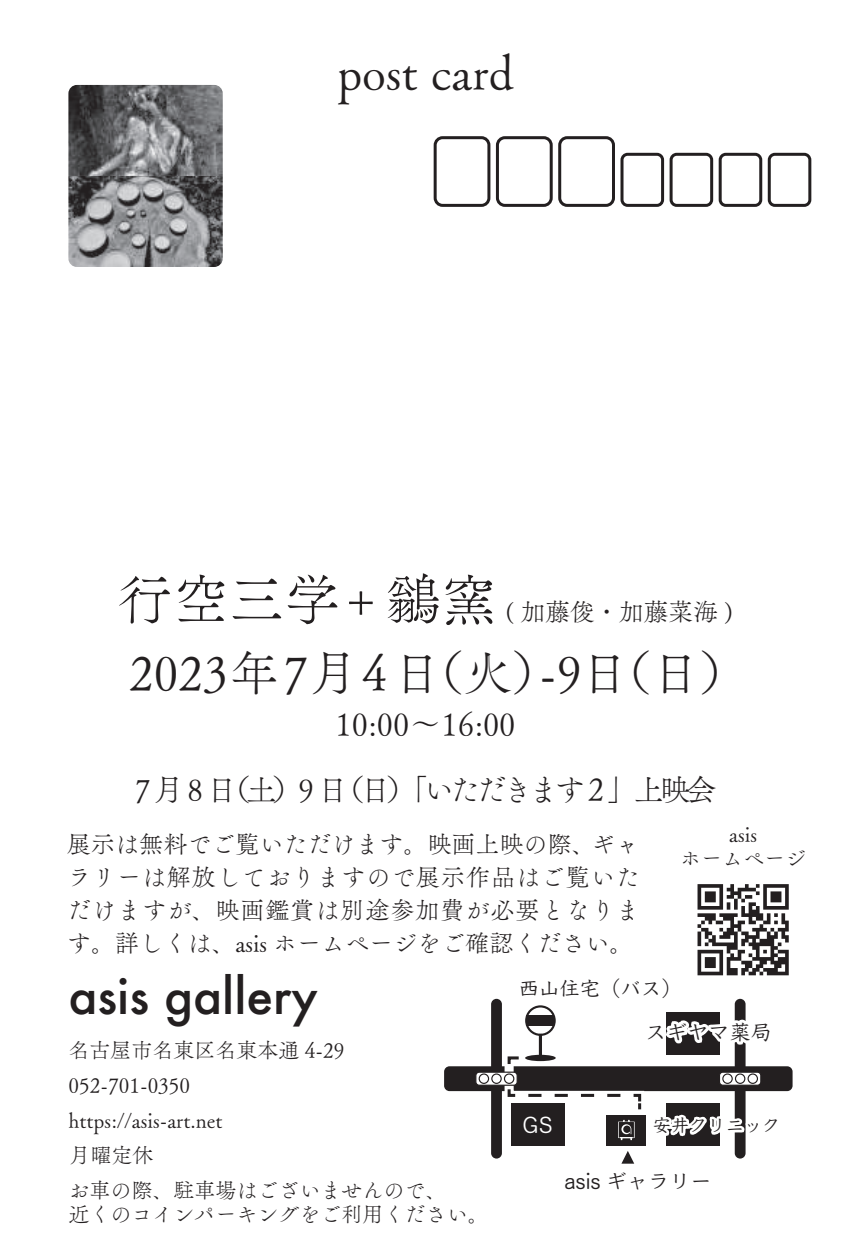
<style>
.page{position:relative;width:851px;height:1259px;background:#fff}
.page>*{position:absolute;margin:0;border:0;box-sizing:border-box;transform-origin:0 0}
.t1{font:55.8px "Tsuku A Old Min Pr 6 N L";color:#231f20}
.t2{font:48.6px "Tsuku A Old Min Pr 6 N L";letter-spacing:.05em;color:#231f20}
.t3{font:500 48.6px "Futura";color:#231f20}
.t4{font:48.6px "Tsuku A Old Min Pr 6 N L";color:#231f20}
.t5{font:32.1px "Tsuku A Old Min Pr 6 N L";color:#231f20}
.t6{font:30.6px "Tsuku A Old Min Pr 6 N L";letter-spacing:-.14em;color:#231f20}
.t7{font:24.6px "Tsuku A Old Min Pr 6 N L";color:#231f20}
.t8{font:24px/33px "Tsuku A Old Min Pr 6 N L";letter-spacing:.04em;color:#231f20;text-align:justify}
.t9{font:21px/24px "Tsuku A Old Min Pr 6 N L";color:#231f20}
.t10{font:500 21px "Yu Kyo Yoko";color:#231f20}
.t11{font:500 21px "Yu Kyo Yoko";color:#fff}
.t12{font:500 20.4px "Yu Kyo Yoko";color:#231f20}
.t13{font:500 18.3px "Yu Kyo Yoko";color:#231f20}
</style>
<div class="page">
<div style="left:444px;top:1066px;width:348px;height:25px;background:#231f20;border-radius:5px"></div>
<div style="left:491px;top:999px;width:11px;height:159px;background:#231f20;border-radius:5px"></div>
<div style="left:734px;top:999px;width:11px;height:159px;background:#231f20;border-radius:5px"></div>
<div style="left:511px;top:1102px;width:54px;height:43px;background:#231f20"></div>
<div style="left:666px;top:1102px;width:54px;height:43px;background:#231f20"></div>
<div style="left:606px;top:1115px;width:40px;height:30px;background:#231f20"></div>
<svg style="left:621px;top:1151px;width:13px;height:12px"></svg>
<svg style="left:476px;top:1072px;width:41px;height:13px"></svg>
<div style="left:475px;top:1071px;width:42px;height:14px;border:1px solid #231f20;border-radius:3px"></div>
<svg style="left:479px;top:1074px;width:9px;height:9px"></svg>
<div style="left:478px;top:1073px;width:11px;height:11px;border:1px solid #231f20;border-radius:50%"></div>
<div style="left:492px;top:1074px;width:9px;height:9px;background:#fff;border-radius:50%"></div>
<div style="left:491px;top:1073px;width:10px;height:11px;border:1px solid #231f20;border-radius:50%"></div>
<img style="left:68px;top:85px;width:155px;height:182px">
<div style="left:433px;top:136px;width:57px;height:71px;border:3px solid #231f20;border-radius:7px"></div>
<div style="left:496px;top:136px;width:56px;height:71px;border:3px solid #231f20;border-radius:7px"></div>
<div style="left:558px;top:136px;width:57px;height:71px;border:3px solid #231f20;border-radius:7px"></div>
<div style="left:620px;top:153px;width:44px;height:54px;border:3px solid #231f20;border-radius:6px"></div>
<div style="left:669px;top:153px;width:44px;height:54px;border:3px solid #231f20;border-radius:6px"></div>
<div style="left:718px;top:153px;width:44px;height:54px;border:3px solid #231f20;border-radius:6px"></div>
<div style="left:767px;top:153px;width:44px;height:54px;border:3px solid #231f20;border-radius:6px"></div>
<svg style="left:500px;top:884px;width:288px;height:257px"></svg>
<h2 class="t4" style="left:337px;top:30px;width:178px">post card</h2>
<h1 class="t1" style="left:118px;top:551px;width:381px">行空三学+ 鶲窯</h1>
<p class="t7" style="left:505px;top:590px;width:230px">( 加藤俊・加藤菜海 )</p>
<h2 class="t2" style="left:129px;top:630px;width:621px">2023年7月4日（火）-9日（日）</h2>
<h3 class="t5" style="left:335px;top:696px;width:181px">10:00～16:00</h3>
<h3 class="t6" style="left:135px;top:763px;width:583px">7月 8 日（土）9 日（日）「いただきます２」上映会</h3>
<p class="t8" style="left:67px;top:826px;width:574px">展示は無料でご覧いただけます。映画上映の際、ギャラリーは解放しておりますので展示作品はご覧いただけますが、映画鑑賞は別途参加費が必要となります。詳しくは、asis ホームページをご確認ください。</p>
<h2 class="t3" style="left:68px;top:962px;width:251px">asis gallery</h2>
<p class="t9" style="left:68px;top:1037px;width:277px">名古屋市名東区名東本通 4-29</p>
<p class="t9" style="left:680px;top:821px;width:127px;text-align:center">asis<br>ホームページ</p>
<p class="t12" style="left:518px;top:973px;width:165px">西山住宅（バス）</p>
<p class="t10" style="left:645px;top:1017px;width:128px">スギヤマ薬局</p>
<p class="t9" style="left:68px;top:1066px;width:156px;line-height:35.1px">052-701-0350 https://asis-art.net</p>
<p class="t9" style="left:69px;top:1142px;width:85px">月曜定休</p>
<p class="t9" style="left:68px;top:1177px;width:421px">お車の際、駐車場はございませんので、<br>近くのコインパーキングをご利用ください。</p>
<p class="t11" style="left:522px;top:1110px;width:32px">GS</p>
<p class="t13" style="left:652px;top:1112px;width:129px">安井クリニック</p>
<p class="t10" style="left:564px;top:1166px;width:149px">asis ギャラリー</p>
</div>
